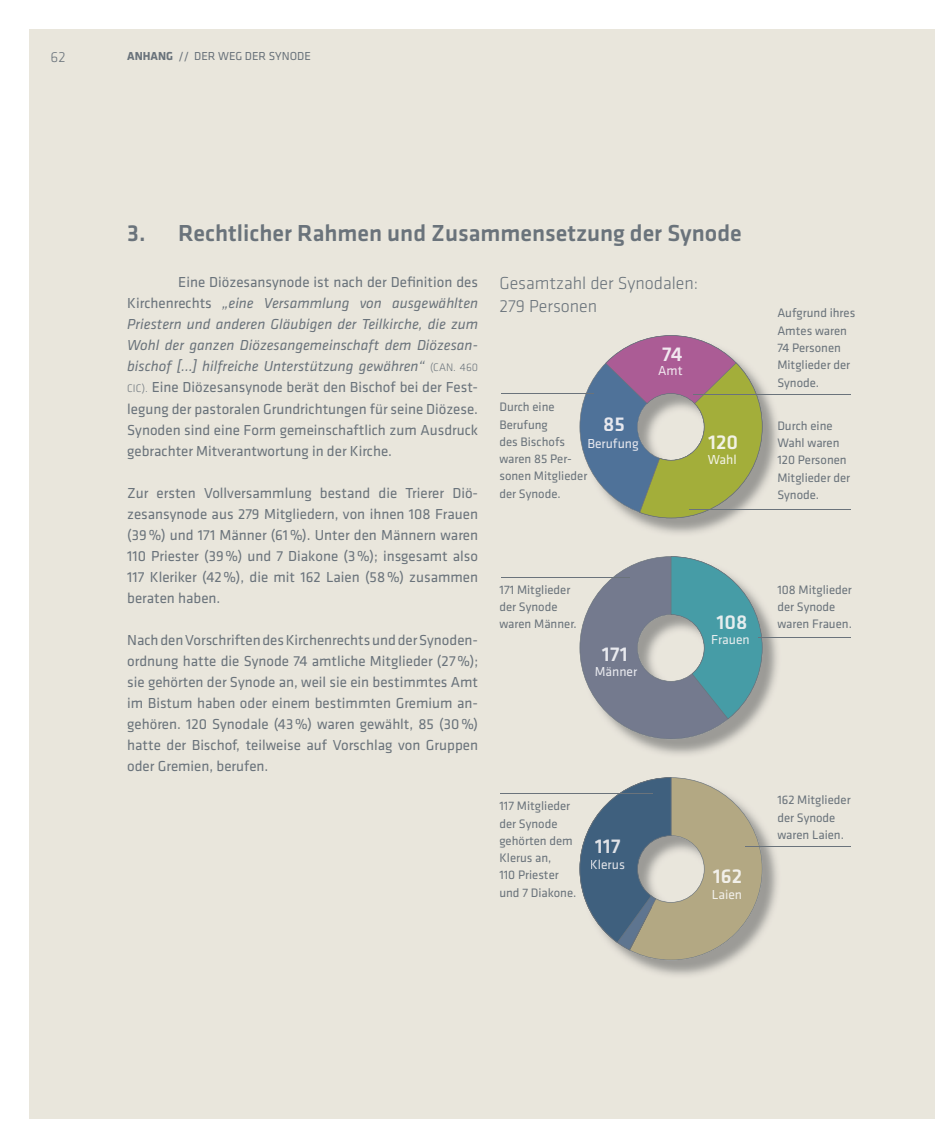
<style>
.page{position:relative;width:935px;height:1148px;background:#fff}
.page>*{position:absolute;margin:0;border:0;box-sizing:border-box;transform-origin:0 0}
.t1{font:500 24px "Klavika Basic";color:#6a737b}
.t2{font:500 20.85px "Klavika Basic";color:#f2f2e4}
.t3{font:500 20.85px "Klavika Basic";color:#e6edee}
.t4{font:500 20.85px "Klavika Basic";color:#e9eaef}
.t5{font:500 20.85px "Klavika Basic";color:#f2f0ea}
.t6{font:500 20.85px "Klavika Basic";color:#e0e2e7}
.t7{font:500 20.85px "Klavika Basic";color:#e7e8ee}
.t8{font:500 20.85px "Klavika Basic";color:#f1e8ef}
.t9{font:300 18px/22.5px "Klavika Basic";color:#6a737b}
.t10{font:15px/21px "Klavika Basic";color:#6a737b;text-align:justify}
.t11{font:300 15px "Klavika Basic";color:#6a737b}
.t12{font:13.5px "Klavika Basic";color:#e7e8ee}
.t13{font:13.5px "Klavika Basic";color:#e9eaef}
.t14{font:13.5px "Klavika Basic";letter-spacing:-.005em;color:#e6edee}
.t15{font:13.5px "Klavika Basic";color:#e0e2e7}
.t16{font:13.5px "Klavika Basic";color:#f2f0ea}
.t17{font:13.5px "Klavika Basic";color:#f2f2e4}
.t18{font:13.5px "Klavika Basic";color:#f1e8ef}
.t19{font:12.75px/17.2px "Klavika Basic";color:#6a737b}
.t20{font:12px "Klavika Basic";color:#6a737b}
.s1{font-weight:700}
.s2{font-style:italic}
.s3{font-weight:300;font-size:11.25px}
</style>
<div class="page">
<div style="left:29px;top:29px;width:906px;height:1089px;background:#e9e6dc"></div>
<img style="left:630px;top:386px;width:151px;height:148px">
<svg style="left:579px;top:335px;width:183px;height:183px"></svg>
<div style="left:708px;top:454px;width:27px;height:10px;background:#a3ae3a"></div>
<div style="left:708px;top:435px;width:29px;height:14px;background:#a3ae3a"></div>
<div style="left:588px;top:438px;width:50px;height:13px;background:#4f7299"></div>
<div style="left:604px;top:417px;width:19px;height:14px;background:#4f7299"></div>
<div style="left:658px;top:366px;width:24px;height:9px;background:#ab5c95"></div>
<div style="left:662px;top:347px;width:20px;height:13px;background:#ab5c95"></div>
<img style="left:630px;top:607px;width:147px;height:148px">
<svg style="left:579px;top:556px;width:183px;height:183px"></svg>
<div style="left:595px;top:667px;width:42px;height:9px;background:#747a8e"></div>
<div style="left:712px;top:635px;width:36px;height:9px;background:#469ca6"></div>
<div style="left:716px;top:615px;width:30px;height:13px;background:#469ca6"></div>
<div style="left:602px;top:647px;width:24px;height:13px;background:#747a8e"></div>
<img style="left:630px;top:828px;width:147px;height:148px">
<svg style="left:579px;top:777px;width:183px;height:183px"></svg>
<div style="left:591px;top:859px;width:33px;height:9px;background:#3f607e"></div>
<div style="left:713px;top:889px;width:28px;height:9px;background:#b3a883"></div>
<div style="left:713px;top:868px;width:28px;height:14px;background:#b3a883"></div>
<div style="left:595px;top:839px;width:25px;height:13px;background:#3f607e"></div>
<hr style="left:689px;top:508px;width:161px;height:1px;background:#6a737b">
<hr style="left:693px;top:394px;width:157px;height:1px;background:#6a737b">
<hr style="left:758px;top:637px;width:92px;height:1px;background:#6a737b">
<hr style="left:745px;top:846px;width:105px;height:1px;background:#6a737b">
<hr style="left:501px;top:393px;width:92px;height:1px;background:#6a737b">
<hr style="left:501px;top:577px;width:128px;height:1px;background:#6a737b">
<hr style="left:501px;top:793px;width:152px;height:1px;background:#6a737b">
<p class="t11" style="left:51px;top:51px;width:17px">62</p>
<p class="t20" style="left:127px;top:51px;width:185px"><span class="s1">ANHANG</span> // DER WEG DER SYNODE</p>
<h1 class="t1" style="left:127px;top:224px;width:616px">3. Rechtlicher Rahmen und Zusammensetzung der Synode</h1>
<p class="t10" style="left:127px;top:273px;width:352px;text-indent:51px">Eine Diözesansynode ist nach der Definition des Kirchenrechts <span class="s2">„eine Versammlung von ausgewählten Priestern und anderen Gläubigen der Teilkirche, die zum Wohl der ganzen Diözesangemeinschaft dem Diözesan&shy;bischof […] hilfreiche Unterstützung gewähren“</span> <span class="s3">(CAN. 460<br>CIC).</span> Eine Diözesansynode berät den Bischof bei der Fest&shy;legung der pastoralen Grundrichtungen für seine Diözese.<br>Synoden sind eine Form gemeinschaftlich zum Ausdruck gebrachter Mitverantwortung in der Kirche.</p>
<p class="t10" style="left:127px;top:483px;width:352px">Zur ersten Vollversammlung bestand die Trierer Diö&shy;zesansynode aus 279 Mitgliedern, von ihnen 108 Frauen (39 %) und 171 Männer (61 %). Unter den Männern waren 110 Priester (39 %) und 7 Diakone (3 %); insgesamt also 117 Kleriker (42 %), die mit 162 Laien (58 %) zusammen beraten haben.</p>
<p class="t10" style="left:127px;top:630px;width:352px">Nach den Vorschriften des Kirchenrechts und der Synoden&shy;ordnung hatte die Synode 74 amtliche Mitglieder (27 %); sie gehörten der Synode an, weil sie ein bestimmtes Amt im Bistum haben oder einem bestimmten Gremium an&shy;gehören. 120 Synodale (43 %) waren gewählt, 85 (30 %) hatte der Bischof, teilweise auf Vorschlag von Gruppen oder Gremien, berufen.</p>
<p class="t9" style="left:499px;top:274px;width:200px">Gesamtzahl der Synodalen:<br>279 Personen</p>
<h2 class="t8" style="left:662px;top:345px;width:22px">74</h2>
<p class="t18" style="left:658px;top:365px;width:26px">Amt</p>
<p class="t19" style="left:499px;top:400px;width:89px">Durch eine<br>Berufung<br>des Bischofs waren 85 Per&shy;sonen Mitglieder der Synode.</p>
<h2 class="t7" style="left:603px;top:416px;width:23px">85</h2>
<p class="t12" style="left:587px;top:438px;width:53px">Berufung</p>
<h2 class="t2" style="left:708px;top:434px;width:32px">120</h2>
<p class="t17" style="left:707px;top:454px;width:30px">Wahl</p>
<p class="t19" style="left:499px;top:582px;width:79px">171 Mitglieder der Synode waren Männer.</p>
<h2 class="t4" style="left:602px;top:645px;width:28px">171</h2>
<p class="t13" style="left:594px;top:666px;width:44px">Männer</p>
<p class="t19" style="left:499px;top:798px;width:79px">117 Mitglieder der Synode gehörten dem<br>Klerus an,<br>110 Priester und 7 Diakone.</p>
<h2 class="t6" style="left:595px;top:837px;width:27px">117</h2>
<p class="t15" style="left:590px;top:859px;width:37px">Klerus</p>
<h2 class="t3" style="left:716px;top:613px;width:32px">108</h2>
<p class="t14" style="left:711px;top:634px;width:40px">Frauen</p>
<h2 class="t5" style="left:713px;top:867px;width:31px">162</h2>
<p class="t16" style="left:712px;top:889px;width:32px">Laien</p>
<p class="t19" style="left:777px;top:306px;width:79px">Aufgrund ihres<br>Amtes waren<br>74 Personen<br>Mitglieder der<br>Synode.</p>
<p class="t19" style="left:777px;top:418px;width:74px">Durch eine<br>Wahl waren<br>120 Personen<br>Mitglieder der<br>Synode.</p>
<p class="t19" style="left:777px;top:582px;width:76px">108 Mitglieder der Synode waren Frauen.</p>
<p class="t19" style="left:777px;top:792px;width:75px">162 Mitglieder der Synode waren Laien.</p>
</div>
